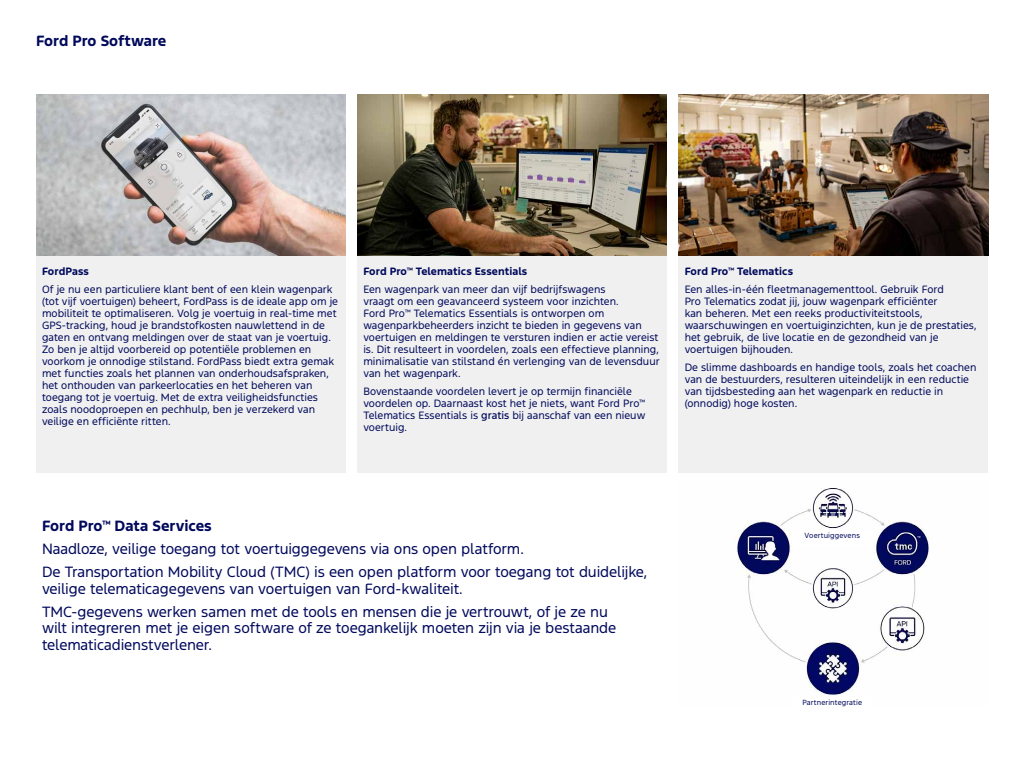
<style>
.page{position:relative;width:1024px;height:768px;background:#fff}
.page>*{position:absolute;margin:0;border:0;box-sizing:border-box;transform-origin:0 0}
.t1{font:14px/22.8px "Ford F1";letter-spacing:-.01em;color:#00095b}
.t2{font:700 14px "Ford F1";letter-spacing:-.005em;color:#00095b}
.t3{font:10px/12px "Ford F1";color:#00095b}
.t4{font:700 10px "Ford F1";letter-spacing:.005em;color:#00095b}
.t5{font:7px "Ford F1";letter-spacing:.015em;color:#00095b}
.s1{font-weight:500}
</style>
<div class="page">
<img style="left:736px;top:488px;width:193px;height:208px">
<div style="left:357px;top:256px;width:310px;height:217px;background:#f0f0f0"></div>
<div style="left:679px;top:256px;width:309px;height:217px;background:#f0f0f0"></div>
<img style="left:357px;top:94px;width:310px;height:162px">
<img style="left:36px;top:94px;width:309px;height:162px">
<img style="left:679px;top:94px;width:309px;height:162px">
<div style="left:792px;top:530px;width:80px;height:18px;background:#fff"></div>
<div style="left:36px;top:256px;width:309px;height:217px;background:#f0f0f0"></div>
<h1 class="t2" style="left:36px;top:31px;width:132px">Ford Pro Software</h1>
<p class="t4" style="left:42px;top:264px;width:48px">FordPass</p>
<p class="t3" style="left:42px;top:284px;width:298px">Of je nu een particuliere klant bent of een klein wagenpark (tot vijf voertuigen) beheert, FordPass is de ideale app om je mobiliteit te optimaliseren. Volg je voertuig in real-time met GPS-tracking, houd je brandstofkosten nauwlettend in de gaten en ontvang meldingen over de staat van je voertuig.<br>Zo ben je altijd voorbereid op potentiële problemen en voorkom je onnodige stilstand. FordPass biedt extra gemak met functies zoals het plannen van onderhoudsafspraken, het onthouden van parkeerlocaties en het beheren van toegang tot je voertuig. Met de extra veiligheidsfuncties zoals noodoproepen en pechhulp, ben je verzekerd van veilige en efficiënte ritten.</p>
<p class="t4" style="left:363px;top:264px;width:166px">Ford Pro™ Telematics Essentials</p>
<p class="t3" style="left:363px;top:284px;width:298px">Een wagenpark van meer dan vijf bedrijfswagens<br>vraagt om een geavanceerd systeem voor inzichten.<br>Ford Pro™ Telematics Essentials is ontworpen om wagenparkbeheerders inzicht te bieden in gegevens van voertuigen en meldingen te versturen indien er actie vereist is. Dit resulteert in voordelen, zoals een effectieve planning, minimalisatie van stilstand én verlenging van de levensduur van het wagenpark.</p>
<p class="t3" style="left:363px;top:386px;width:284px">Bovenstaande voordelen levert je op termijn financiële voordelen op. Daarnaast kost het je niets, want Ford Pro™ Telematics Essentials is <span class="s1">gratis</span> bij aanschaf van een nieuw voertuig.</p>
<p class="t4" style="left:685px;top:264px;width:110px">Ford Pro™ Telematics</p>
<p class="t3" style="left:685px;top:284px;width:294px">Een alles-in-één fleetmanagementtool. Gebruik Ford<br>Pro Telematics zodat jij, jouw wagenpark efficiënter<br>kan beheren. Met een reeks productiviteitstools, waarschuwingen en voertuiginzichten, kun je de prestaties, het gebruik, de live locatie en de gezondheid van je voertuigen bijhouden.</p>
<p class="t3" style="left:685px;top:362px;width:293px">De slimme dashboards en handige tools, zoals het coachen van de bestuurders, resulteren uiteindelijk in een reductie van tijdsbesteding aan het wagenpark en reductie in (onnodig) hoge kosten.</p>
<h1 class="t2" style="left:42px;top:516px;width:171px">Ford Pro™ Data Services</h1>
<h1 class="t1" style="left:42px;top:539px;width:607px">Naadloze, veilige toegang tot voertuiggegevens via ons open platform.<br>De Transportation Mobility Cloud (TMC) is een open platform voor toegang tot duidelijke,</h1>
<h1 class="t1" style="left:42px;top:578px;width:567px">veilige telematicagegevens van voertuigen van Ford-kwaliteit.<br>TMC-gegevens werken samen met de tools en mensen die je vertrouwt, of je ze nu</h1>
<h1 class="t1" style="left:42px;top:621px;width:576px;line-height:16.8px">wilt integreren met je eigen software of ze toegankelijk moeten zijn via je bestaande telematicadienstverlener.</h1>
<p class="t5" style="left:805px;top:531px;width:57px">Voertuiggevens</p>
<p class="t5" style="left:802px;top:698px;width:61px">Partnerintegratie</p>
</div>
